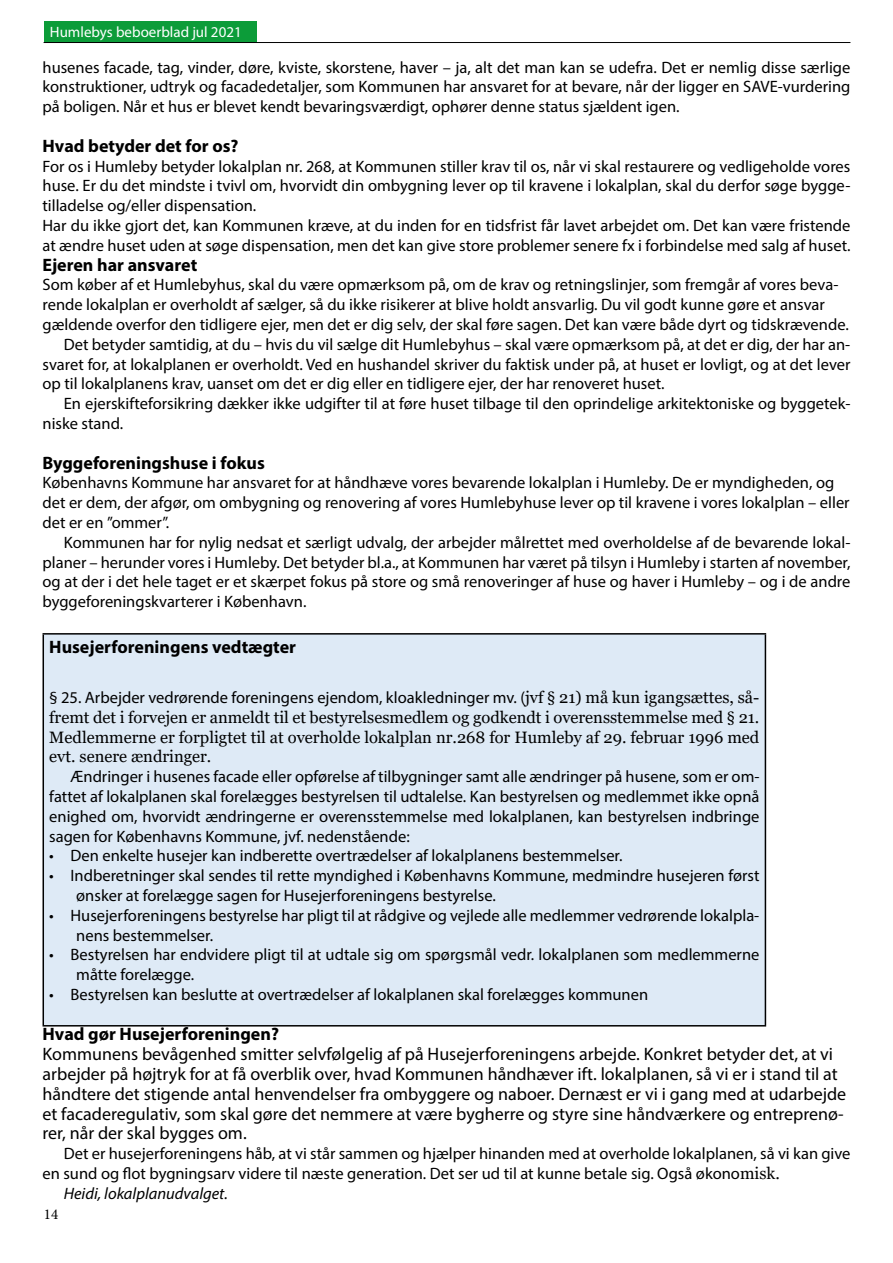
<style>
.page{position:relative;width:893px;height:1263px;background:#fff}
.page>*{position:absolute;margin:0;border:0;box-sizing:border-box;transform-origin:0 0}
.t1{font:18px/19.8px "Myriad Pro";color:#000}
.t2{font:700 18px "Myriad Pro";color:#000}
.t3{font:16.5px/19.8px "Myriad Pro";color:#000}
.t4{font:16.5px/19.8px "Georgia";color:#000;text-align:justify}
.t5{font:italic 16.5px "Myriad Pro";color:#000}
.t6{font:15px "Myriad Pro";color:#fff}
.t7{font:15px "Minion Pro";color:#000}
.s1{font-family:"Georgia"}
</style>
<div class="page">
<div style="left:44px;top:21px;width:213px;height:22px;background:#0c9c39"></div>
<hr style="left:44px;top:42px;width:806px;height:1px;background:#000">
<div style="left:43px;top:634px;width:722px;height:392px;background:#deeaf6"></div>
<hr style="left:43px;top:633px;width:723px;height:2px;background:#000">
<hr style="left:43px;top:635px;width:1px;height:390px;background:#000">
<hr style="left:765px;top:635px;width:1px;height:390px;background:#000">
<hr style="left:43px;top:1025px;width:723px;height:1px;background:#000">
<p class="t6" style="left:50px;top:23px;width:193px">Humlebys beboerblad jul 2021</p>
<p class="t3" style="left:43px;top:57px;width:809px;text-align:justify">husenes facade, tag, vinder, døre, kviste, skorstene, haver – ja, alt det man kan se udefra. Det er nemlig disse særlige konstruktioner, udtryk og facadedetaljer, som Kommunen har ansvaret for at bevare, når der ligger en SAVE-vurdering på boligen. Når et hus er blevet kendt bevaringsværdigt, ophører denne status sjældent igen.</p>
<p class="t2" style="left:43px;top:134px;width:198px">Hvad betyder det for os?</p>
<p class="t3" style="left:43px;top:156px;width:809px">For os i Humleby betyder lokalplan nr. 268, at Kommunen stiller krav til os, når vi skal restaurere og vedligeholde vores huse. Er du det mindste i tvivl om, hvorvidt din ombygning lever op til kravene i lokalplan, skal du derfor søge bygge&shy;tilladelse og/eller dispensation.<br>Har du ikke gjort det, kan Kommunen kræve, at du inden for en tidsfrist får lavet arbejdet om. Det kan være fristende at ændre huset uden at søge dispensation, men det kan give store problemer senere fx i forbindelse med salg af huset.</p>
<p class="t2" style="left:43px;top:253px;width:156px">Ejeren har ansvaret</p>
<p class="t3" style="left:43px;top:275px;width:797px">Som køber af et Humlebyhus, skal du være opmærksom på, om de krav og retningslinjer, som fremgår af vores beva-</p>
<p class="t3" style="left:43px;top:295px;width:784px">rende lokalplan er overholdt af sælger, så du ikke risikerer at blive holdt ansvarlig. Du vil godt kunne gøre et ansvar</p>
<p class="t3" style="left:43px;top:314px;width:808px">gældende overfor den tidligere ejer, men det er dig selv, der skal føre sagen. Det kan være både dyrt og tidskrævende.</p>
<p class="t3" style="left:64px;top:334px;width:788px">Det betyder samtidig, at du – hvis du vil sælge dit Humlebyhus – skal være opmærksom på, at det er dig, der har an-</p>
<p class="t3" style="left:43px;top:354px;width:809px">svaret for, at lokalplanen er overholdt. Ved en hushandel skriver du faktisk under på, at huset er lovligt, og at det lever</p>
<p class="t3" style="left:43px;top:374px;width:623px">op til lokalplanens krav, uanset om det er dig eller en tidligere ejer, der har renoveret huset.</p>
<p class="t3" style="left:64px;top:394px;width:788px">En ejerskifteforsikring dækker ikke udgifter til at føre huset tilbage til den oprindelige arkitektoniske og byggetek-</p>
<p class="t3" style="left:43px;top:413px;width:82px">niske stand.</p>
<p class="t2" style="left:43px;top:451px;width:224px">Byggeforeningshuse i fokus</p>
<p class="t3" style="left:43px;top:473px;width:809px">Københavns Kommune har ansvaret for at håndhæve vores bevarende lokalplan i Humleby. De er myndigheden, og det er dem, der afgør, om ombygning og renovering af vores Humlebyhuse lever op til kravene i vores lokalplan – eller det er en ”ommer”.</p>
<p class="t3" style="left:43px;top:532px;width:809px;text-align:justify;text-indent:21px">Kommunen har for nylig nedsat et særligt udvalg, der arbejder målrettet med overholdelse af de bevarende lokal&shy;planer – herunder vores i Humleby. Det betyder bl.a., at Kommunen har været på tilsyn i Humleby i starten af november, og at der i det hele taget er et skærpet fokus på store og små renoveringer af huse og haver i Humleby – og i de andre byggeforeningskvarterer i København.</p>
<p class="t2" style="left:49px;top:635px;width:248px">Husejerforeningens vedtægter</p>
<p class="t3" style="left:49px;top:687px;width:712px">§ 25. Arbejder vedrørende foreningens ejendom, kloakledninger mv. (<span class="s1">jvf § 21) må kun igangsættes, så-</span></p>
<p class="t4" style="left:49px;top:707px;width:712px">fremt det i forvejen er anmeldt til et bestyrelsesmedlem og godkendt i overensstemmelse med § 21.<br>Medlemmerne er forpligtet til at overholde lokalplan nr.268 for Humleby af 29. februar 1996 med evt. senere ændringer.</p>
<p class="t3" style="left:49px;top:766px;width:712px;text-align:justify;text-indent:21px">Ændringer i husenes facade eller opførelse af tilbygninger samt alle ændringer på husene, som er om&shy;fattet af lokalplanen skal forelægges bestyrelsen til udtalelse. Kan bestyrelsen og medlemmet ikke opnå enighed om, hvorvidt ændringerne er overensstemmelse med lokalplanen, kan bestyrelsen indbringe sagen for Københavns Kommune, jvf. nedenstående:</p>
<p class="t3" style="left:49px;top:846px;width:575px">• Den enkelte husejer kan indberette overtrædelser af lokalplanens bestemmelser.</p>
<p class="t3" style="left:76px;top:865px;width:685px;text-indent:-27px">• Indberetninger skal sendes til rette myndighed i Københavns Kommune, medmindre husejeren først ønsker at forelægge sagen for Husejerforeningens bestyrelse.</p>
<p class="t3" style="left:76px;top:905px;width:685px;text-indent:-27px">• Husejerforeningens bestyrelse har pligt til at rådgive og vejlede alle medlemmer vedrørende lokalpla&shy;nens bestemmelser.</p>
<p class="t3" style="left:76px;top:945px;width:685px;text-indent:-27px">• Bestyrelsen har endvidere pligt til at udtale sig om spørgsmål vedr. lokalplanen som medlemmerne måtte forelægge.</p>
<p class="t3" style="left:49px;top:984px;width:600px">• Bestyrelsen kan beslutte at overtrædelser af lokalplanen skal forelægges kommunen</p>
<p class="t2" style="left:43px;top:1022px;width:238px">Hvad gør Husejerforeningen?</p>
<p class="t1" style="left:43px;top:1044px;width:805px">Kommunens bevågenhed smitter selvfølgelig af på Husejerforeningens arbejde. Konkret betyder det, at vi arbejder på højtryk for at få overblik over, hvad Kommunen håndhæver ift. lokalplanen, så vi er i stand til at håndtere det stigende antal henvendelser fra ombyggere og naboer. Dernæst er vi i gang med at udarbejde et facaderegulativ, som skal gøre det nemmere at være bygherre og styre sine håndværkere og entreprenø&shy;rer, når der skal bygges om.</p>
<p class="t3" style="left:64px;top:1143px;width:788px">Det er husejerforeningens håb, at vi står sammen og hjælper hinanden med at overholde lokalplanen, så vi kan give</p>
<p class="t3" style="left:43px;top:1163px;width:739px">en sund og flot bygningsarv videre til næste generation. Det ser ud til at kunne betale sig. Også økono<span class="s1">misk.</span></p>
<p class="t5" style="left:64px;top:1183px;width:166px">Heidi, lokalplanudvalget.</p>
<p class="t7" style="left:44px;top:1204px;width:16px">14</p>
</div>
